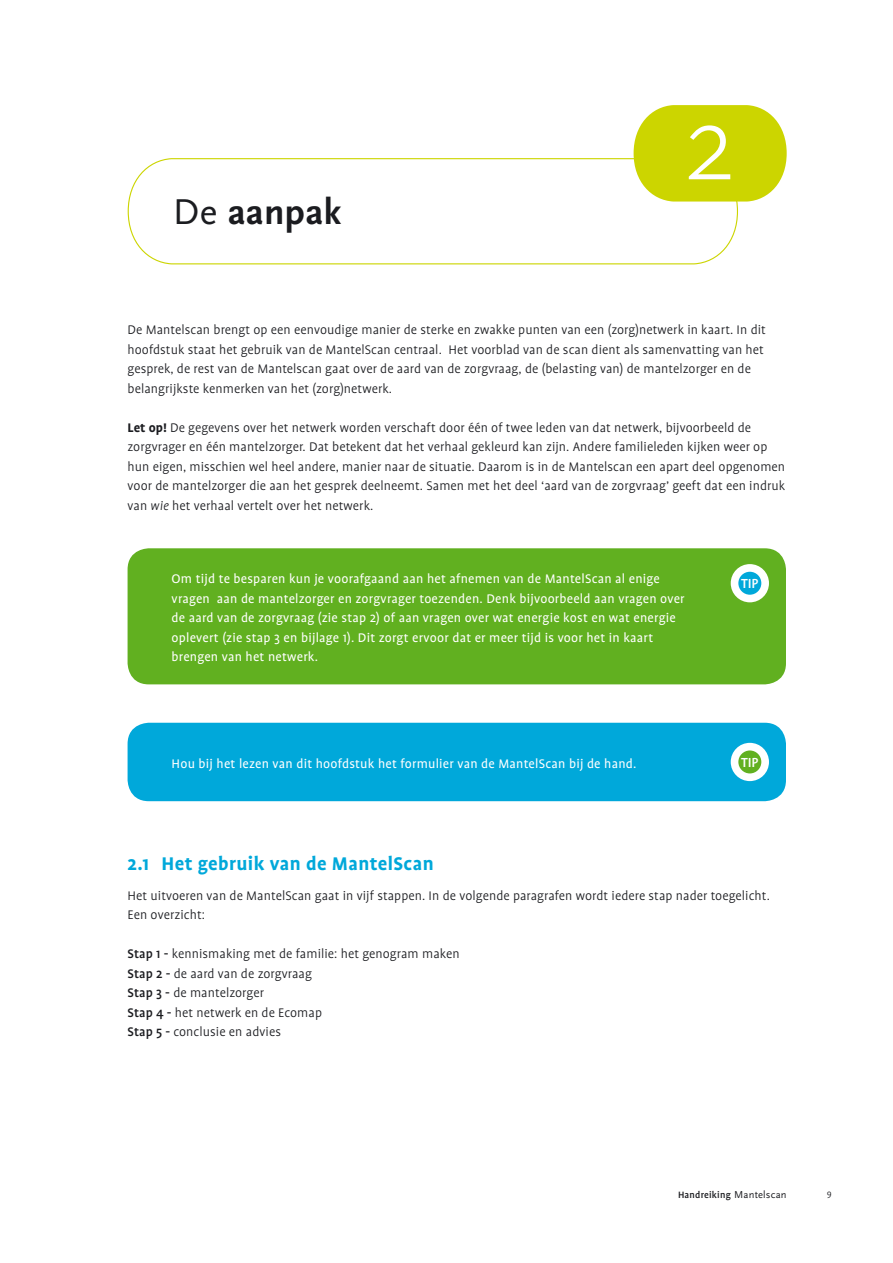
<style>
.page{position:relative;width:893px;height:1263px;background:#fff}
.page>*{position:absolute;margin:0;border:0;box-sizing:border-box;transform-origin:0 0}
.t1{font:300 111px "Scala Sans OT";color:#fff}
.t2{font:700 37.5px "Scala Sans";letter-spacing:.01em;color:#1b1c20}
.t3{font:700 21px "Profile";letter-spacing:.02em;color:#00a8da}
.t4{font:500 15px "Profile";letter-spacing:-.01em;color:#fff}
.t5{font:300 14.25px/19.5px "Profile";letter-spacing:.005em;color:#1b1c20}
.t6{font:14.25px/19.5px "Profile";letter-spacing:.015em;color:#fff}
.t7{font:500 10.5px "Profile";letter-spacing:.02em;color:#1b1c20}
.t8{font:300 10.5px "Profile NO";color:#1b1c20}
.s1{font-weight:400}
.s2{font-weight:700}
.s3{font-style:italic}
.s4{font-weight:500}
.s5{font-family:"Scala Sans";font-weight:400}
</style>
<div class="page">
<div style="left:128px;top:548px;width:658px;height:136px;background:#61b020;border-radius:21px"></div>
<div style="left:731px;top:564px;width:38px;height:38px;background:#fff;border-radius:50%"></div>
<div style="left:738px;top:572px;width:23px;height:23px;background:#00a8da;border-radius:50%"></div>
<div style="left:128px;top:723px;width:658px;height:78px;background:#00a8da;border-radius:21px"></div>
<div style="left:731px;top:743px;width:38px;height:38px;background:#fff;border-radius:50%"></div>
<div style="left:738px;top:750px;width:23px;height:23px;background:#61b020;border-radius:50%"></div>
<svg style="left:127px;top:158px;width:611px;height:107px"></svg>
<svg style="left:634px;top:105px;width:153px;height:97px;background:#d1d91d"></svg>
<h2 class="t2" style="left:173px;top:192px;width:170px"><span class="s1">De</span> aanpak</h2>
<h1 class="t1" style="left:683px;top:83px;width:55px">2</h1>
<p class="t5" style="left:128px;top:320px;width:640px">De Mantelscan brengt op een eenvoudige manier de sterke en zwakke punten van een (zorg)netwerk in kaart. In dit hoofdstuk staat het gebruik van de MantelScan centraal. Het voorblad van de scan dient als samenvatting van het gesprek, de rest van de Mantelscan gaat over de aard van de zorgvraag, de (belasting van) de mantelzorger en de belangrijkste kenmerken van het (zorg)netwerk.</p>
<p class="t5" style="left:128px;top:417px;width:659px"><span class="s2">Let op!</span> De gegevens over het netwerk worden verschaft door één of twee leden van dat netwerk, bijvoorbeeld de zorgvrager en één mantelzorger. Dat betekent dat het verhaal gekleurd kan zijn. Andere familieleden kijken weer op hun eigen, misschien wel heel andere, manier naar de situatie. Daarom is in de Mantelscan een apart deel opgenomen voor de mantelzorger die aan het gesprek deelneemt. Samen met het deel ‘aard van de zorgvraag’ geeft dat een indruk van <span class="s3">wie</span> het verhaal vertelt over het netwerk.</p>
<p class="t6" style="left:172px;top:569px;width:515px">Om tijd te besparen kun je voorafgaand aan het afnemen van de MantelScan al enige vragen aan de mantelzorger en zorgvrager toezenden. Denk bijvoorbeeld aan vragen over de aard van de zorgvraag (zie stap 2) of aan vragen over wat energie kost en wat energie oplevert (zie stap 3 en bijlage 1). Dit zorgt ervoor dat er meer tijd is voor het in kaart brengen van het netwerk.</p>
<p class="t4" style="left:741px;top:575px;width:19px">TIP</p>
<p class="t6" style="left:172px;top:754px;width:466px">Hou bij het lezen van dit hoofdstuk het formulier van de MantelScan bij de hand.</p>
<p class="t4" style="left:741px;top:754px;width:19px">TIP</p>
<h3 class="t3" style="left:128px;top:851px;width:308px">2.1 Het gebruik van de MantelScan</h3>
<p class="t5" style="left:128px;top:885px;width:644px">Het uitvoeren van de MantelScan gaat in vijf stappen. In de volgende paragrafen wordt iedere stap nader toegelicht.<br>Een overzicht:</p>
<p class="t5" style="left:128px;top:944px;width:334px"><span class="s4">Stap 1 -</span> kennismaking met de familie: het genogram maken <span class="s4">Stap 2 -</span> de aard van de zorgvraag<br><span class="s4">Stap 3 -</span> de mantelzorger<br><span class="s4">Stap 4 -</span> het netwerk en de Ecomap<br><span class="s4">Stap 5 -</span> conclusie en advies</p>
<p class="t7" style="left:678px;top:1189px;width:110px">Handreiking <span class="s5">Mantelscan</span></p>
<p class="t8" style="left:827px;top:1189px;width:7px">9</p>
</div>
